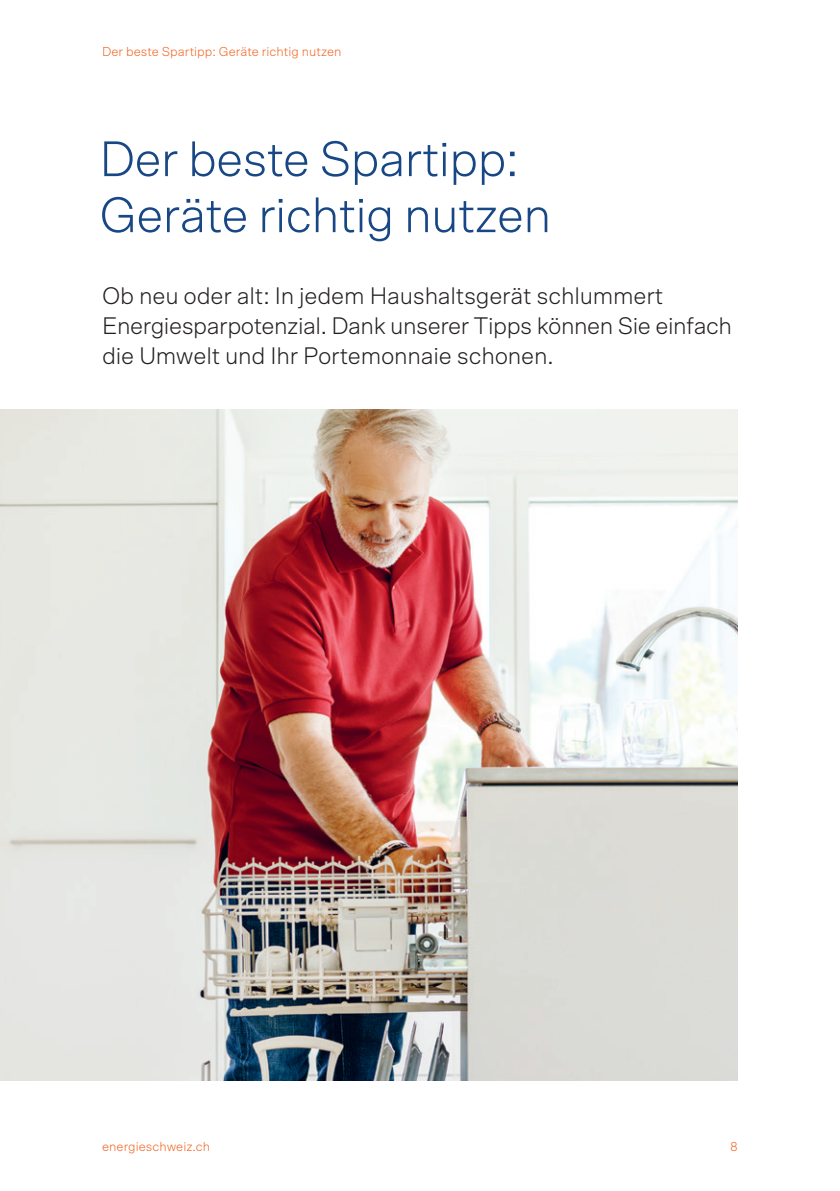
<style>
.page{position:relative;width:840px;height:1191px;background:#fff}
.page>*{position:absolute;margin:0;border:0;box-sizing:border-box;transform-origin:0 0}
.t1{font:300 50px/56px "Scto Grotesk A";letter-spacing:-.02em;color:#174784}
.t2{font:300 24px/30px "Scto Grotesk A";letter-spacing:-.01em;color:#231f20}
.t3{font:300 13px "Scto Grotesk A";color:#f36421}
</style>
<div class="page">
<img style="left:0;top:409px;width:737px;height:671px">
<p class="t3" style="left:102px;top:44px;width:241px">Der beste Spartipp: Geräte richtig nutzen</p>
<h1 class="t1" style="left:99px;top:130px;width:453px">Der beste Spartipp:<br>Geräte richtig nutzen</h1>
<p class="t2" style="left:102px;top:281px;width:631px">Ob neu oder alt: In jedem Haushaltsgerät schlummert<br>Energiesparpotenzial. Dank unserer Tipps können Sie einfach die Umwelt und Ihr Portemonnaie schonen.</p>
<p class="t3" style="left:102px;top:1139px;width:109px">energieschweiz.ch</p>
<p class="t3" style="left:729px;top:1139px;width:9px">8</p>
</div>
